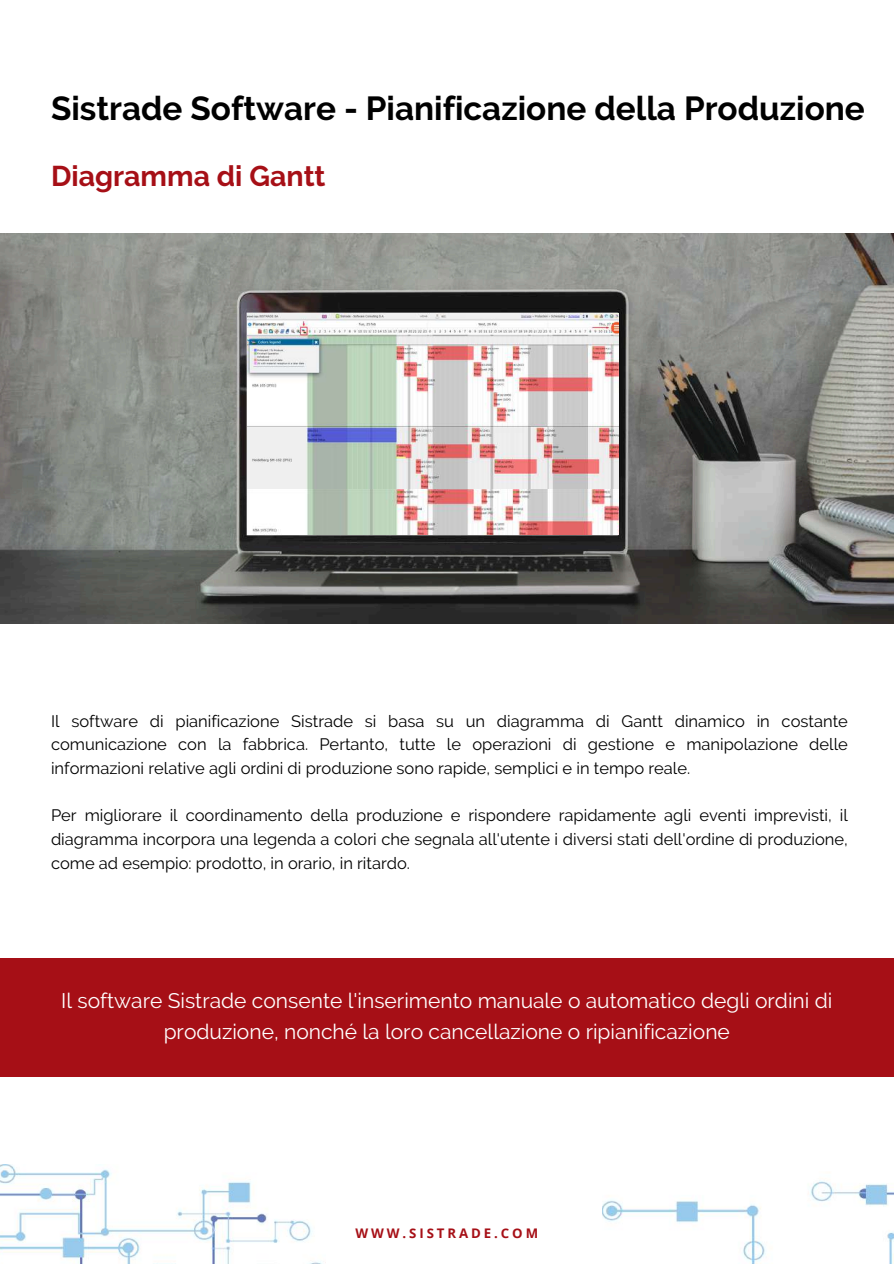
<style>
.page{position:relative;width:894px;height:1264px;background:#fff}
.page>*{position:absolute;margin:0;border:0;box-sizing:border-box;transform-origin:0 0}
.t1{font:700 33.3px "Raleway";color:#000}
.t2{font:700 28.5px "Raleway";color:#a60f16}
.t3{font:21px/30.3px "Raleway";color:#fff;text-align:center}
.t4{font:16.5px/23.7px "Raleway";color:#000;text-align:justify}
.t5{font:700 13.2px "Open Sans";letter-spacing:.22em;color:#a60f16}
</style>
<div class="page">
<img style="left:602px;top:1181px;width:291px;height:82px">
<img style="left:0;top:1164px;width:321px;height:99px">
<img style="left:0;top:234px;width:893px;height:389px">
<img style="left:247px;top:314px;width:371px;height:220px">
<div style="left:0;top:958px;width:893px;height:118px;background:#a60f16"></div>
<h1 class="t1" style="left:51px;top:89px;width:815px">Sistrade Software - Pianificazione della Produzione</h1>
<h2 class="t2" style="left:51px;top:159px;width:276px">Diagramma di Gantt</h2>
<p class="t4" style="left:51px;top:709px;width:798px">Il software di pianificazione Sistrade si basa su un diagramma di Gantt dinamico in costante comunicazione con la fabbrica. Pertanto, tutte le operazioni di gestione e manipolazione delle informazioni relative agli ordini di produzione sono rapide, semplici e in tempo reale.</p>
<p class="t4" style="left:51px;top:803px;width:798px">Per migliorare il coordinamento della produzione e rispondere rapidamente agli eventi imprevisti, il diagramma incorpora una legenda a colori che segnala all'utente i diversi stati dell'ordine di produzione, come ad esempio: prodotto, in orario, in ritardo.</p>
<p class="t3" style="left:61px;top:985px;width:772px">Il software Sistrade consente l'inserimento manuale o automatico degli ordini di produzione, nonché la loro cancellazione o ripianificazione</p>
<p class="t5" style="left:355px;top:1223px;width:184px">WWW.SISTRADE.COM</p>
</div>
